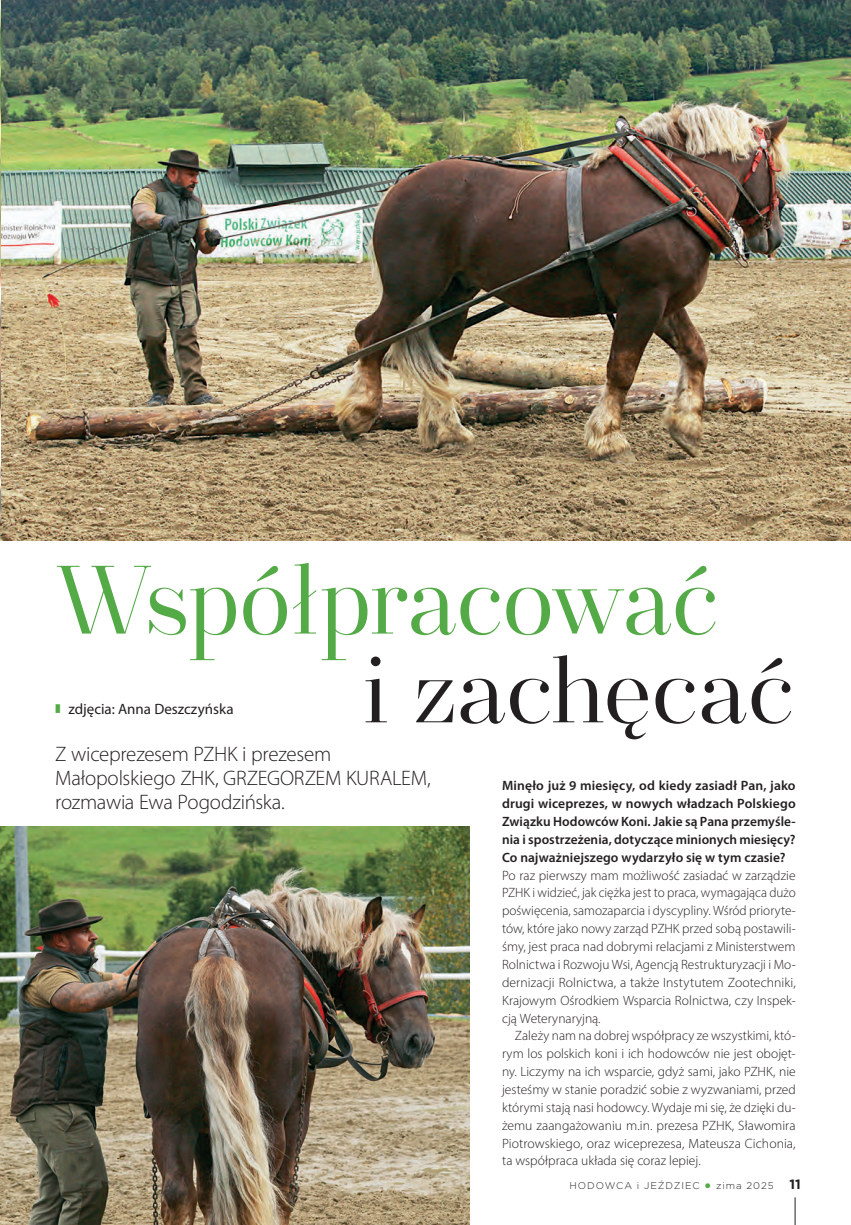
<style>
.page{position:relative;width:851px;height:1225px;background:#fff}
.page>*{position:absolute;margin:0;border:0;box-sizing:border-box;transform-origin:0 0}
.t1{font:300 106.35px "Bridone Titling";letter-spacing:-.02em;color:#54aa46;scale:.95 1}
.t2{font:300 100.95px "Bridone Titling";letter-spacing:-.015em;color:#231f20}
.t3{font:300 21px/24px "Myriad Pro";letter-spacing:-.01em;color:#231f20}
.t4{font:15px "Myriad Pro";color:#231f20}
.t5{font:300 13.5px/17.9px "Myriad Pro";color:#231f20;text-align:justify}
.t6{font:600 13.5px/17.9px "Myriad Pro";letter-spacing:.005em;color:#231f20;text-align:justify}
.t7{font:300 9.75px "Gotham";letter-spacing:.1em;color:#231f20}
.s1{font-weight:700;font-size:13.5px}
</style>
<div class="page">
<svg style="left:794px;top:1197px;width:1px;height:28px"></svg>
<img style="left:0;top:0;width:850px;height:540px">
<img style="left:0;top:826px;width:469px;height:399px">
<img style="left:0;top:0;width:1px;height:522px">
<h1 class="t1" style="left:55px;top:561px;width:700px">Współpracować</h1>
<h2 class="t2" style="left:361px;top:654px;width:434px">i zachęcać</h2>
<p class="t4" style="left:68px;top:703px;width:167px">zdjęcia: Anna Deszczyńska</p>
<h3 class="t3" style="left:55px;top:743px;width:377px">Z wiceprezesem PZHK i prezesem<br>Małopolskiego ZHK, GRZEGORZEM KURALEM, rozmawia Ewa Pogodzińska.</h3>
<p class="t6" style="left:502px;top:778px;width:295px">Minęło już 9 miesięcy, od kiedy zasiadł Pan, jako drugi wiceprezes, w nowych władzach Polskiego Związku Hodowców Koni. Jakie są Pana przemyśle&shy;nia i spostrzeżenia, dotyczące minionych miesięcy?<br>Co najważniejszego wydarzyło się w tym czasie?</p>
<p class="t5" style="left:502px;top:867px;width:295px">Po raz pierwszy mam możliwość zasiadać w zarządzie PZHK i widzieć, jak ciężka jest to praca, wymagająca dużo poświęcenia, samozaparcia i dyscypliny. Wśród prioryte&shy;tów, które jako nowy zarząd PZHK przed sobą postawili&shy;śmy, jest praca nad dobrymi relacjami z Ministerstwem Rolnictwa i Rozwoju Wsi, Agencją Restrukturyzacji i Mo&shy;dernizacji Rolnictwa, a także Instytutem Zootechniki, Krajowym Ośrodkiem Wsparcia Rolnictwa, czy Inspek&shy;cją Weterynaryjną.</p>
<p class="t5" style="left:502px;top:1028px;width:295px;text-indent:13px">Zależy nam na dobrej współpracy ze wszystkimi, któ&shy;rym los polskich koni i ich hodowców nie jest obojęt&shy;ny. Liczymy na ich wsparcie, gdyż sami, jako PZHK, nie jesteśmy w stanie poradzić sobie z wyzwaniami, przed którymi stają nasi hodowcy. Wydaje mi się, że dzięki du&shy;żemu zaangażowaniu m.in. prezesa PZHK, Sławomira Piotrowskiego, oraz wiceprezesa, Mateusza Cichonia, ta współpraca układa się coraz lepiej.</p>
<p class="t7" style="left:569px;top:1182px;width:132px">HODOWCA i JEŹDZIEC</p>
<p class="t7" style="left:716px;top:1182px;width:86px">zima 2025 <span class="s1">11</span></p>
</div>
